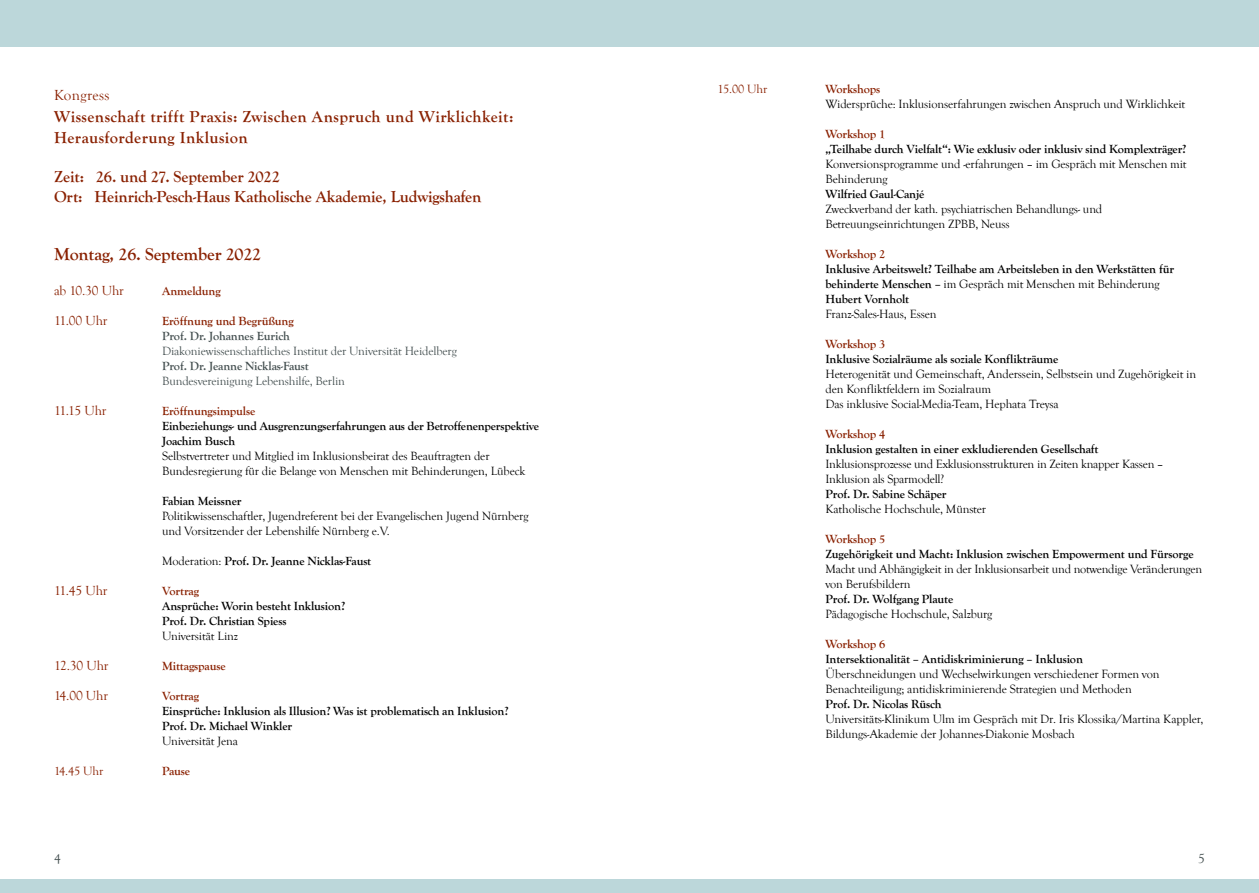
<style>
.page{position:relative;width:1259px;height:893px;background:#fff}
.page>*{position:absolute;margin:0;border:0;box-sizing:border-box;transform-origin:0 0}
.t1{font:700 18px "Goudy Old Style T";letter-spacing:-.01em;color:#892000}
.t2{font:700 16.5px/19.5px "Goudy Old Style T";letter-spacing:-.01em;color:#892000}
.t3{font:700 16.5px/21.3px "Goudy Old Style T";letter-spacing:.015em;color:#892000}
.t4{font:15px "Goudy Old Style T";letter-spacing:.025em;color:#892000}
.t5{font:13.5px "Goudy Old Style T";letter-spacing:-.01em;color:#892000}
.t6{font:13.5px "Goudy Old Style T";color:#434e4f}
.t7{font:12.3px/15px "Goudy Old Style T";letter-spacing:-.01em;color:#000}
.t8{font:700 12.3px/15px "Goudy Old Style T";letter-spacing:-.01em;color:#000}
.t9{font:700 12.3px "Goudy Old Style T";letter-spacing:-.01em;color:#892000}
.t10{font:12.3px "Goudy Old Style T";letter-spacing:-.01em;color:#434e4f}
.t11{font:700 12.3px "Goudy Old Style T";letter-spacing:-.01em;color:#434e4f}
.t12{font:12.3px "Goudy Old Style T";letter-spacing:-.01em;color:#892000}
.s1{font-weight:400}
</style>
<div class="page">
<div style="left:0;top:880px;width:629px;height:13px;background:#bcd7da"></div>
<div style="left:629px;top:880px;width:630px;height:13px;background:#bcd7da"></div>
<div style="left:0;top:0;width:629px;height:46px;background:#bcd7da"></div>
<div style="left:629px;top:0;width:630px;height:46px;background:#bcd7da"></div>
<p class="t4" style="left:54px;top:87px;width:57px">Kongress</p>
<h2 class="t3" style="left:54px;top:106px;width:461px">Wissenschaft trifft Praxis: Zwischen Anspruch und Wirklichkeit:<br>Herausforderung Inklusion</h2>
<h2 class="t2" style="left:54px;top:167px;width:429px">Zeit: 26. und 27. September 2022<br>Ort: Heinrich-Pesch-Haus Katholische Akademie, Ludwigshafen</h2>
<h1 class="t1" style="left:54px;top:244px;width:209px">Montag, 26. September 2022</h1>
<p class="t5" style="left:54px;top:283px;width:71px">ab 10.30 Uhr</p>
<p class="t9" style="left:162px;top:284px;width:60px">Anmeldung</p>
<p class="t5" style="left:54px;top:313px;width:55px">11.00 Uhr</p>
<p class="t9" style="left:162px;top:314px;width:133px">Eröffnung und Begrüßung</p>
<p class="t11" style="left:162px;top:329px;width:129px">Prof. Dr. Johannes Eurich</p>
<p class="t10" style="left:162px;top:344px;width:296px">Diakoniewissenschaftliches Institut der Universität Heidelberg</p>
<p class="t11" style="left:162px;top:359px;width:148px">Prof. Dr. Jeanne Nicklas-Faust</p>
<p class="t10" style="left:162px;top:374px;width:184px">Bundesvereinigung Lebenshilfe, Berlin</p>
<p class="t5" style="left:54px;top:403px;width:54px">11.15 Uhr</p>
<p class="t9" style="left:162px;top:404px;width:95px">Eröffnungsimpulse</p>
<p class="t8" style="left:162px;top:418px;width:378px">Einbeziehungs- und Ausgrenzungserfahrungen aus der Betroffenenperspektive<br>Joachim Busch</p>
<p class="t7" style="left:162px;top:448px;width:365px">Selbstvertreter und Mitglied im Inklusionsbeirat des Beauftragten der<br>Bundesregierung für die Belange von Menschen mit Behinderungen, Lübeck</p>
<p class="t8" style="left:162px;top:493px;width:81px">Fabian Meissner</p>
<p class="t7" style="left:162px;top:508px;width:368px">Politikwissenschaftler, Jugendreferent bei der Evangelischen Jugend Nürnberg und Vorsitzender der Lebenshilfe Nürnberg e.V.</p>
<p class="t8" style="left:162px;top:553px;width:211px"><span class="s1">Moderation:</span> Prof. Dr. Jeanne Nicklas-Faust</p>
<p class="t5" style="left:54px;top:583px;width:55px">11.45 Uhr</p>
<p class="t9" style="left:162px;top:584px;width:39px">Vortrag</p>
<p class="t8" style="left:162px;top:598px;width:185px">Ansprüche: Worin besteht Inklusion?<br>Prof. Dr. Christian Spiess</p>
<p class="t7" style="left:162px;top:628px;width:77px">Universität Linz</p>
<p class="t5" style="left:54px;top:658px;width:56px">12.30 Uhr</p>
<p class="t9" style="left:162px;top:659px;width:65px">Mittagspause</p>
<p class="t5" style="left:54px;top:688px;width:56px">14.00 Uhr</p>
<p class="t9" style="left:162px;top:689px;width:39px">Vortrag</p>
<p class="t8" style="left:162px;top:703px;width:348px">Einsprüche: Inklusion als Illusion? Was ist problematisch an Inklusion?<br>Prof. Dr. Michael Winkler</p>
<p class="t7" style="left:162px;top:733px;width:77px">Universität Jena</p>
<p class="t12" style="left:54px;top:764px;width:51px">14.45 Uhr</p>
<p class="t9" style="left:162px;top:764px;width:30px">Pause</p>
<p class="t12" style="left:717px;top:82px;width:51px">15.00 Uhr</p>
<p class="t9" style="left:825px;top:82px;width:56px">Workshops</p>
<p class="t7" style="left:825px;top:96px;width:361px">Widersprüche: Inklusionserfahrungen zwischen Anspruch und Wirklichkeit</p>
<p class="t9" style="left:825px;top:127px;width:61px">Workshop 1</p>
<p class="t8" style="left:825px;top:141px;width:362px">„Teilhabe durch Vielfalt“: Wie exklusiv oder inklusiv sind Komplexträger?</p>
<p class="t7" style="left:825px;top:156px;width:363px">Konversionsprogramme und -erfahrungen – im Gespräch mit Menschen mit<br>Behinderung</p>
<p class="t8" style="left:825px;top:186px;width:100px">Wilfried Gaul-Canjé</p>
<p class="t7" style="left:825px;top:201px;width:278px">Zweckverband der kath. psychiatrischen Behandlungs- und<br>Betreuungseinrichtungen ZPBB, Neuss</p>
<p class="t9" style="left:825px;top:247px;width:61px">Workshop 2</p>
<p class="t8" style="left:825px;top:261px;width:350px">Inklusive Arbeitswelt? Teilhabe am Arbeitsleben in den Werkstätten für behinderte Menschen – <span class="s1">im Gespräch mit Menschen mit Behinderung<br></span>Hubert Vornholt</p>
<p class="t7" style="left:825px;top:306px;width:113px">Franz-Sales-Haus, Essen</p>
<p class="t9" style="left:825px;top:337px;width:61px">Workshop 3</p>
<p class="t8" style="left:825px;top:351px;width:234px">Inklusive Sozialräume als soziale Konflikträume</p>
<p class="t7" style="left:825px;top:366px;width:372px">Heterogenität und Gemeinschaft, Anderssein, Selbstsein und Zugehörigkeit in den Konfliktfeldern im Sozialraum<br>Das inklusive Social-Media-Team, Hephata Treysa</p>
<p class="t9" style="left:825px;top:427px;width:61px">Workshop 4</p>
<p class="t8" style="left:825px;top:441px;width:275px">Inklusion gestalten in einer exkludierenden Gesellschaft</p>
<p class="t7" style="left:825px;top:456px;width:339px">Inklusionsprozesse und Exklusionsstrukturen in Zeiten knapper Kassen –<br>Inklusion als Sparmodell?</p>
<p class="t8" style="left:825px;top:486px;width:123px">Prof. Dr. Sabine Schäper</p>
<p class="t7" style="left:825px;top:501px;width:162px">Katholische Hochschule, Münster</p>
<p class="t9" style="left:825px;top:532px;width:61px">Workshop 5</p>
<p class="t8" style="left:825px;top:546px;width:370px">Zugehörigkeit und Macht: Inklusion zwischen Empowerment und Fürsorge</p>
<p class="t7" style="left:825px;top:561px;width:378px">Macht und Abhängigkeit in der Inklusionsarbeit und notwendige Veränderungen von Berufsbildern</p>
<p class="t8" style="left:825px;top:591px;width:129px">Prof. Dr. Wolfgang Plaute</p>
<p class="t7" style="left:825px;top:606px;width:168px">Pädagogische Hochschule, Salzburg</p>
<p class="t9" style="left:825px;top:637px;width:61px">Workshop 6</p>
<p class="t8" style="left:825px;top:651px;width:259px">Intersektionalität – Antidiskriminierung – Inklusion</p>
<p class="t7" style="left:825px;top:666px;width:336px">Überschneidungen und Wechselwirkungen verschiedener Formen von<br>Benachteiligung; antidiskriminierende Strategien und Methoden</p>
<p class="t8" style="left:825px;top:696px;width:118px">Prof. Dr. Nicolas Rüsch</p>
<p class="t7" style="left:825px;top:711px;width:379px">Universitäts-Klinikum Ulm im Gespräch mit Dr. Iris Klossika/Martina Kappler,<br>Bildungs-Akademie der Johannes-Diakonie Mosbach</p>
<p class="t6" style="left:54px;top:851px;width:8px">4</p>
<p class="t6" style="left:1198px;top:851px;width:8px">5</p>
</div>
